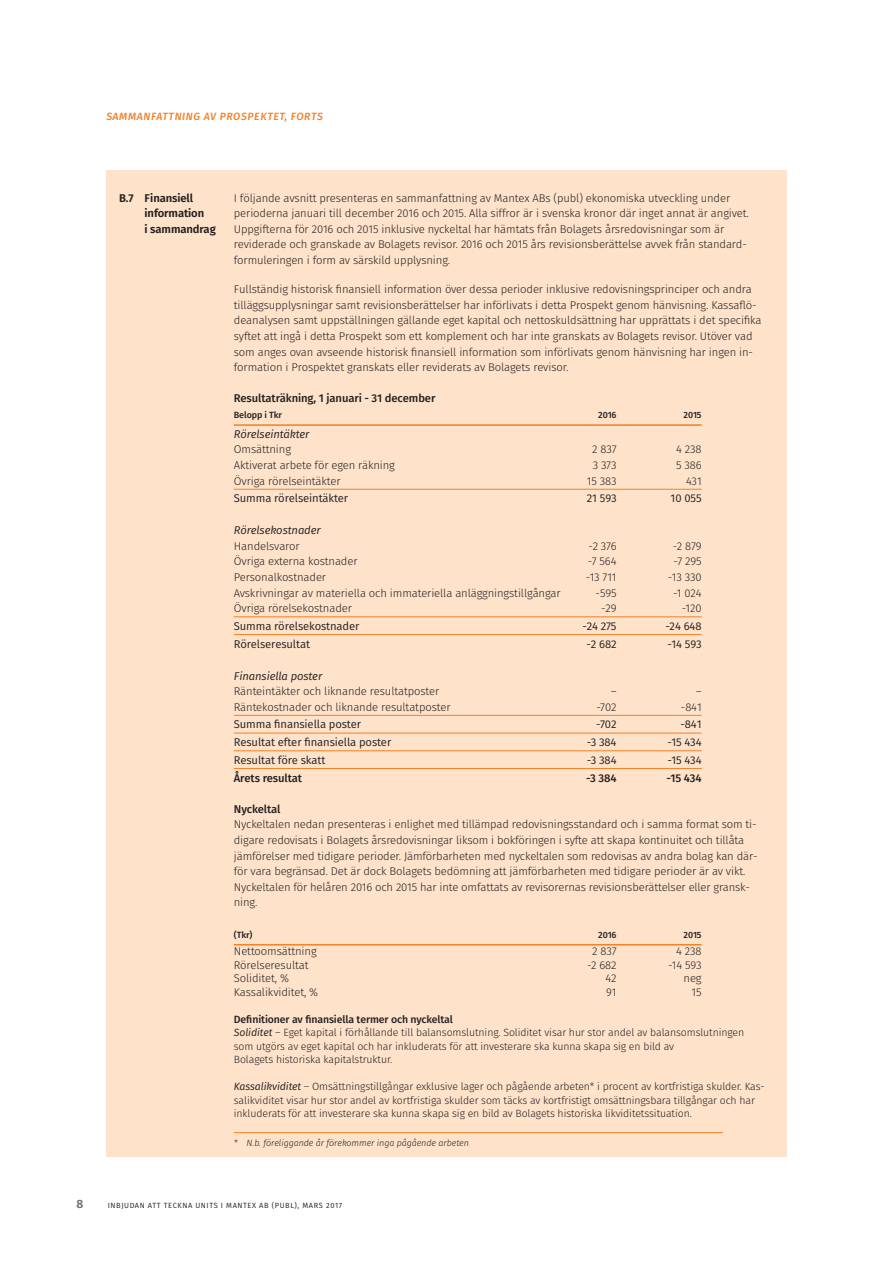
<style>
.page{position:relative;width:893px;height:1263px;background:#fff}
.page>*{position:absolute;margin:0;border:0;box-sizing:border-box;transform-origin:0 0}
.t1{font:600 12px "Fira Sans";color:#6d6e70}
.t2{font:300 11.25px/15.6px "Fira Sans";letter-spacing:-.01em;color:#231f20}
.t3{font:11.25px "Fira Sans";letter-spacing:-.01em;color:#231f20}
.t4{font:500 11.25px "Fira Sans";letter-spacing:-.01em;color:#231f20}
.t5{font:italic 11.25px "Fira Sans";letter-spacing:-.01em;color:#231f20}
.t6{font:600 11.25px "Fira Sans";letter-spacing:-.01em;color:#231f20}
.t7{font:300 10.5px/13.5px "Fira Sans";letter-spacing:-.01em;color:#231f20}
.t8{font:italic 500 10.5px "Fira Sans";letter-spacing:.06em;color:#f58025}
.t9{font:italic 300 9px "Fira Sans";letter-spacing:-.01em;color:#231f20}
.t10{font:500 9px "Fira Sans";letter-spacing:-.01em;color:#231f20}
.t11{font:7.5px "Fira Sans";letter-spacing:.075em;color:#231f20}
.s1{font-weight:500}
.s2{font-weight:400;font-style:italic}
</style>
<div class="page">
<div style="left:106px;top:170px;width:681px;height:987px;background:#fee2ca"></div>
<hr style="left:234px;top:424px;width:468px;height:2px;background:#f58025">
<hr style="left:234px;top:489px;width:468px;height:1px;background:#f58025">
<hr style="left:234px;top:616px;width:468px;height:1px;background:#f58025">
<hr style="left:234px;top:634px;width:468px;height:1px;background:#f58025">
<hr style="left:234px;top:715px;width:468px;height:1px;background:#f58025">
<hr style="left:234px;top:733px;width:468px;height:1px;background:#f58025">
<hr style="left:234px;top:750px;width:468px;height:1px;background:#f58025">
<hr style="left:234px;top:768px;width:468px;height:1px;background:#f58025">
<hr style="left:234px;top:944px;width:468px;height:1px;background:#f58025">
<hr style="left:234px;top:1132px;width:489px;height:1px;background:#f58025">
<p class="t8" style="left:106px;top:112px;width:218px">SAMMANFATTNING AV PROSPEKTET, FORTS</p>
<p class="t6" style="left:119px;top:193px;width:76px">B.7 Finansiell</p>
<p class="t2" style="left:234px;top:191px;width:498px">I följande avsnitt presenteras en sammanfattning av Mantex ABs (publ) ekonomiska utveckling under</p>
<p class="t6" style="left:145px;top:209px;width:61px">information</p>
<p class="t2" style="left:234px;top:206px;width:516px">perioderna januari till december 2016 och 2015. Alla siffror är i svenska kronor där inget annat är angivet.</p>
<p class="t6" style="left:145px;top:224px;width:73px">i sammandrag</p>
<p class="t2" style="left:234px;top:222px;width:514px">Uppgifterna för 2016 och 2015 inklusive nyckeltal har hämtats från Bolagets årsredovisningar som är reviderade och granskade av Bolagets revisor. 2016 och 2015 års revisionsberättelse avvek från standard&shy;formuleringen i form av särskild upplysning.</p>
<p class="t2" style="left:234px;top:282px;width:529px">Fullständig historisk finansiell information över dessa perioder inklusive redovisningsprinciper och andra tilläggsupplysningar samt revisionsberättelser har införlivats i detta Prospekt genom hänvisning. Kassaflö&shy;deanalysen samt uppställningen gällande eget kapital och nettoskuldsättning har upprättats i det specifika syftet att ingå i detta Prospekt som ett komplement och har inte granskats av Bolagets revisor. Utöver vad som anges ovan avseende historisk finansiell information som införlivats genom hänvisning har ingen in&shy;formation i Prospektet granskats eller reviderats av Bolagets revisor.</p>
<p class="t4" style="left:234px;top:394px;width:203px">Resultaträkning, 1 januari - 31 december</p>
<p class="t10" style="left:234px;top:411px;width:50px">Belopp i Tkr</p>
<p class="t10" style="left:598px;top:411px;width:20px">2016</p>
<p class="t10" style="left:683px;top:411px;width:20px">2015</p>
<p class="t5" style="left:234px;top:429px;width:77px">Rörelseintäkter</p>
<p class="t2" style="left:234px;top:443px;width:59px">Omsättning</p>
<p class="t2" style="left:592px;top:443px;width:26px">2 837</p>
<p class="t2" style="left:676px;top:443px;width:27px">4 238</p>
<p class="t2" style="left:234px;top:458px;width:162px">Aktiverat arbete för egen räkning</p>
<p class="t2" style="left:593px;top:458px;width:25px">3 373</p>
<p class="t2" style="left:676px;top:458px;width:27px">5 386</p>
<p class="t2" style="left:234px;top:474px;width:108px">Övriga rörelseintäkter</p>
<p class="t2" style="left:587px;top:474px;width:31px">15 383</p>
<p class="t2" style="left:686px;top:474px;width:17px">431</p>
<p class="t3" style="left:234px;top:494px;width:116px">Summa rörelseintäkter</p>
<p class="t3" style="left:587px;top:494px;width:31px">21 593</p>
<p class="t3" style="left:671px;top:494px;width:32px">10 055</p>
<p class="t5" style="left:234px;top:526px;width:88px">Rörelsekostnader</p>
<p class="t2" style="left:234px;top:539px;width:67px">Handelsvaror</p>
<p class="t2" style="left:588px;top:539px;width:30px">-2 376</p>
<p class="t2" style="left:673px;top:539px;width:30px">-2 879</p>
<p class="t2" style="left:234px;top:555px;width:125px">Övriga externa kostnader</p>
<p class="t2" style="left:588px;top:555px;width:30px">-7 564</p>
<p class="t2" style="left:673px;top:555px;width:30px">-7 295</p>
<p class="t2" style="left:234px;top:570px;width:94px">Personalkostnader</p>
<p class="t2" style="left:586px;top:570px;width:32px">-13 711</p>
<p class="t2" style="left:668px;top:570px;width:35px">-13 330</p>
<p class="t2" style="left:234px;top:586px;width:328px">Avskrivningar av materiella och immateriella anläggningstillgångar</p>
<p class="t2" style="left:596px;top:586px;width:22px">-595</p>
<p class="t2" style="left:673px;top:586px;width:30px">-1 024</p>
<p class="t2" style="left:234px;top:601px;width:120px">Övriga rörelsekostnader</p>
<p class="t2" style="left:601px;top:601px;width:17px">-29</p>
<p class="t2" style="left:682px;top:601px;width:21px">-120</p>
<p class="t3" style="left:234px;top:621px;width:127px">Summa rörelsekostnader</p>
<p class="t3" style="left:582px;top:621px;width:36px">-24 275</p>
<p class="t3" style="left:665px;top:621px;width:38px">-24 648</p>
<p class="t3" style="left:234px;top:639px;width:78px">Rörelseresultat</p>
<p class="t3" style="left:587px;top:639px;width:31px">-2 682</p>
<p class="t3" style="left:668px;top:639px;width:36px">-14 593</p>
<p class="t5" style="left:234px;top:671px;width:90px">Finansiella poster</p>
<p class="t2" style="left:234px;top:684px;width:207px">Ränteintäkter och liknande resultatposter</p>
<p class="t2" style="left:611px;top:684px;width:7px">–</p>
<p class="t2" style="left:696px;top:684px;width:7px">–</p>
<p class="t2" style="left:234px;top:700px;width:218px">Räntekostnader och liknande resultatposter</p>
<p class="t2" style="left:596px;top:700px;width:22px">-702</p>
<p class="t2" style="left:681px;top:700px;width:22px">-841</p>
<p class="t3" style="left:234px;top:720px;width:129px">Summa finansiella poster</p>
<p class="t3" style="left:596px;top:720px;width:22px">-702</p>
<p class="t3" style="left:680px;top:720px;width:23px">-841</p>
<p class="t3" style="left:234px;top:738px;width:159px">Resultat efter finansiella poster</p>
<p class="t3" style="left:587px;top:738px;width:31px">-3 384</p>
<p class="t3" style="left:667px;top:738px;width:36px">-15 434</p>
<p class="t3" style="left:234px;top:755px;width:93px">Resultat före skatt</p>
<p class="t3" style="left:587px;top:755px;width:31px">-3 384</p>
<p class="t3" style="left:668px;top:755px;width:36px">-15 434</p>
<p class="t4" style="left:234px;top:773px;width:70px">Årets resultat</p>
<p class="t4" style="left:586px;top:773px;width:32px">-3 384</p>
<p class="t4" style="left:667px;top:773px;width:37px">-15 434</p>
<p class="t4" style="left:234px;top:804px;width:48px">Nyckeltal</p>
<p class="t2" style="left:234px;top:818px;width:525px">Nyckeltalen nedan presenteras i enlighet med tillämpad redovisningsstandard och i samma format som ti&shy;digare redovisats i Bolagets årsredovisningar liksom i bokföringen i syfte att skapa kontinuitet och tillåta jämförelser med tidigare perioder. Jämförbarheten med nyckeltalen som redovisas av andra bolag kan där&shy;för vara begränsad. Det är dock Bolagets bedömning att jämförbarheten med tidigare perioder är av vikt.<br>Nyckeltalen för helåren 2016 och 2015 har inte omfattats av revisorernas revisionsberättelser eller gransk&shy;ning.</p>
<p class="t10" style="left:234px;top:931px;width:20px">(Tkr)</p>
<p class="t10" style="left:598px;top:931px;width:20px">2016</p>
<p class="t10" style="left:683px;top:931px;width:20px">2015</p>
<p class="t2" style="left:234px;top:944px;width:84px">Nettoomsättning</p>
<p class="t2" style="left:592px;top:944px;width:26px">2 837</p>
<p class="t2" style="left:676px;top:944px;width:27px">4 238</p>
<p class="t2" style="left:234px;top:958px;width:76px">Rörelseresultat</p>
<p class="t2" style="left:587px;top:958px;width:31px">-2 682</p>
<p class="t2" style="left:668px;top:958px;width:35px">-14 593</p>
<p class="t2" style="left:234px;top:971px;width:57px">Soliditet, %</p>
<p class="t2" style="left:605px;top:971px;width:13px">42</p>
<p class="t2" style="left:684px;top:971px;width:20px">neg</p>
<p class="t2" style="left:234px;top:985px;width:86px">Kassalikviditet, %</p>
<p class="t2" style="left:606px;top:985px;width:12px">91</p>
<p class="t2" style="left:692px;top:985px;width:12px">15</p>
<p class="t7" style="left:234px;top:1013px;width:512px"><span class="s1">Definitioner av finansiella termer och nyckeltal<br></span><span class="s2">Soliditet</span> – Eget kapital i förhållande till balansomslutning. Soliditet visar hur stor andel av balansomslutningen som utgörs av eget kapital och har inkluderats för att investerare ska kunna skapa sig en bild av<br>Bolagets historiska kapitalstruktur.</p>
<p class="t7" style="left:234px;top:1081px;width:532px"><span class="s2">Kassalikviditet</span> – Omsättningstillgångar exklusive lager och pågående arbeten* i procent av kortfristiga skulder. Kas&shy;salikviditet visar hur stor andel av kortfristiga skulder som täcks av kortfristigt omsättningsbara tillgångar och har inkluderats för att investerare ska kunna skapa sig en bild av Bolagets historiska likviditetssituation.</p>
<p class="t9" style="left:234px;top:1139px;width:237px">* N.b. föreliggande år förekommer inga pågående arbeten</p>
<p class="t1" style="left:77px;top:1199px;width:8px">8</p>
<p class="t11" style="left:108px;top:1202px;width:236px">INBJUDAN ATT TECKNA UNITS I MANTEX AB (PUBL), MARS 2017</p>
</div>
